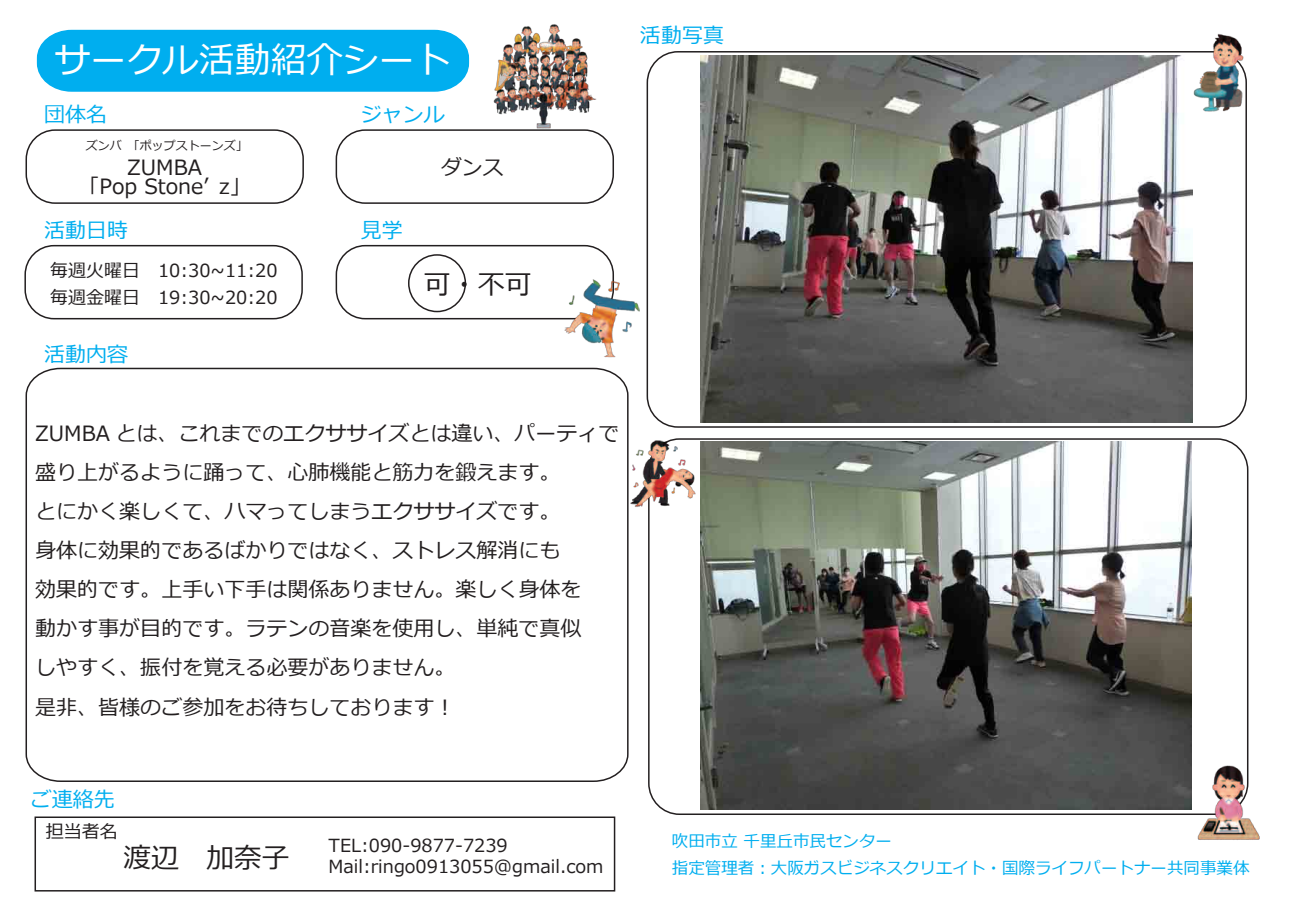
<style>
.page{position:relative;width:1289px;height:919px;background:#fff}
.page>*{position:absolute;margin:0;border:0;box-sizing:border-box;transform-origin:0 0}
.t1{font:36px "Meiryo";color:#fff}
.t2{font:27.6px "Meiryo";color:#231f20}
.t3{font:27px "Meiryo";color:#231f20}
.t4{font:21px/39px "Meiryo";color:#231f20}
.t5{font:21px "Meiryo";color:#00aeef}
.t6{font:18px/21px "Meiryo";color:#231f20}
.t7{font:16.5px/27px "Meiryo";color:#00aeef}
.t8{font:12px "Meiryo";color:#231f20}
</style>
<div class="page">
<img style="left:493px;top:24px;width:104px;height:104px">
<div style="left:36px;top:29px;width:434px;height:63px;background:#00aeef"></div>
<div style="left:26px;top:129px;width:278px;height:75px;border:2px solid #231f20;border-radius:29px"></div>
<div style="left:335px;top:129px;width:279px;height:75px;border:2px solid #231f20;border-radius:29px"></div>
<div style="left:24px;top:245px;width:279px;height:74px;border:2px solid #231f20;border-radius:29px"></div>
<div style="left:335px;top:245px;width:279px;height:74px;border:2px solid #231f20;border-radius:29px"></div>
<svg style="left:25px;top:367px;width:604px;height:415px"></svg>
<div style="left:648px;top:438px;width:600px;height:377px;border:2px solid #231f20;border-radius:31px"></div>
<img style="left:627px;top:439px;width:71px;height:71px">
<img style="left:1191px;top:760px;width:69px;height:80px">
<img style="left:565px;top:278px;width:75px;height:80px">
<div style="left:35px;top:816px;width:580px;height:75px;border:2px solid #231f20"></div>
<div style="left:646px;top:51px;width:600px;height:377px;border:2px solid #231f20;border-radius:31px"></div>
<div style="left:408px;top:254px;width:58px;height:58px;border:2px solid #231f20;border-radius:50%"></div>
<img style="left:1192px;top:33px;width:53px;height:81px">
<img style="left:700px;top:441px;width:491px;height:368px">
<img style="left:700px;top:55px;width:492px;height:367px">
<h1 class="t1" style="left:55px;top:35px;width:397px">サークル活動紹介シート</h1>
<p class="t5" style="left:44px;top:100px;width:64px">団体名</p>
<p class="t5" style="left:361px;top:100px;width:86px">ジャンル</p>
<p class="t8" style="left:86px;top:137px;width:163px">ズンバ　「ポップストーンズ」</p>
<p class="t4" style="left:78px;top:158px;width:174px;line-height:19.5px;text-align:center">ZUMBA<br>「Pop Stoneʼ z」</p>
<p class="t5" style="left:44px;top:215px;width:85px">活動日時</p>
<p class="t5" style="left:361px;top:215px;width:43px">見学</p>
<p class="t6" style="left:50px;top:258px;width:229px;line-height:27px">毎週火曜日　10:30~11:20毎週金曜日　19:30~20:20</p>
<p class="t5" style="left:44px;top:340px;width:85px">活動内容</p>
<p class="t4" style="left:441px;top:149px;width:64px">ダンス</p>
<p class="t3" style="left:424px;top:265px;width:109px">可・不可</p>
<p class="t5" style="left:640px;top:20px;width:85px">活動写真</p>
<p class="t4" style="left:35px;top:415px;width:586px">ZUMBA とは、これまでのエクササイズとは違い、パーティで盛り上がるように踊って、心肺機能と筋力を鍛えます。<br>とにかく楽しくて、ハマってしまうエクササイズです。<br>身体に効果的であるばかりではなく、ストレス解消にも<br>効果的です。上手い下手は関係ありません。楽しく身体を<br>動かす事が目的です。ラテンの音楽を使用し、単純で真似<br>しやすく、振付を覚える必要がありません。<br>是非、皆様のご参加をお待ちしております︕</p>
<p class="t5" style="left:31px;top:784px;width:85px">ご連絡先</p>
<p class="t6" style="left:46px;top:822px;width:73px">担当者名</p>
<h2 class="t2" style="left:123px;top:838px;width:167px">渡辺　加奈子</h2>
<p class="t6" style="left:328px;top:835px;width:276px">TEL:090-9877-7239<br>Mail:ringo0913055@gmail.com</p>
<p class="t7" style="left:672px;top:828px;width:579px">吹田市立 千里丘市民センター<br>指定管理者︓大阪ガスビジネスクリエイト・国際ライフパートナー共同事業体</p>
</div>
